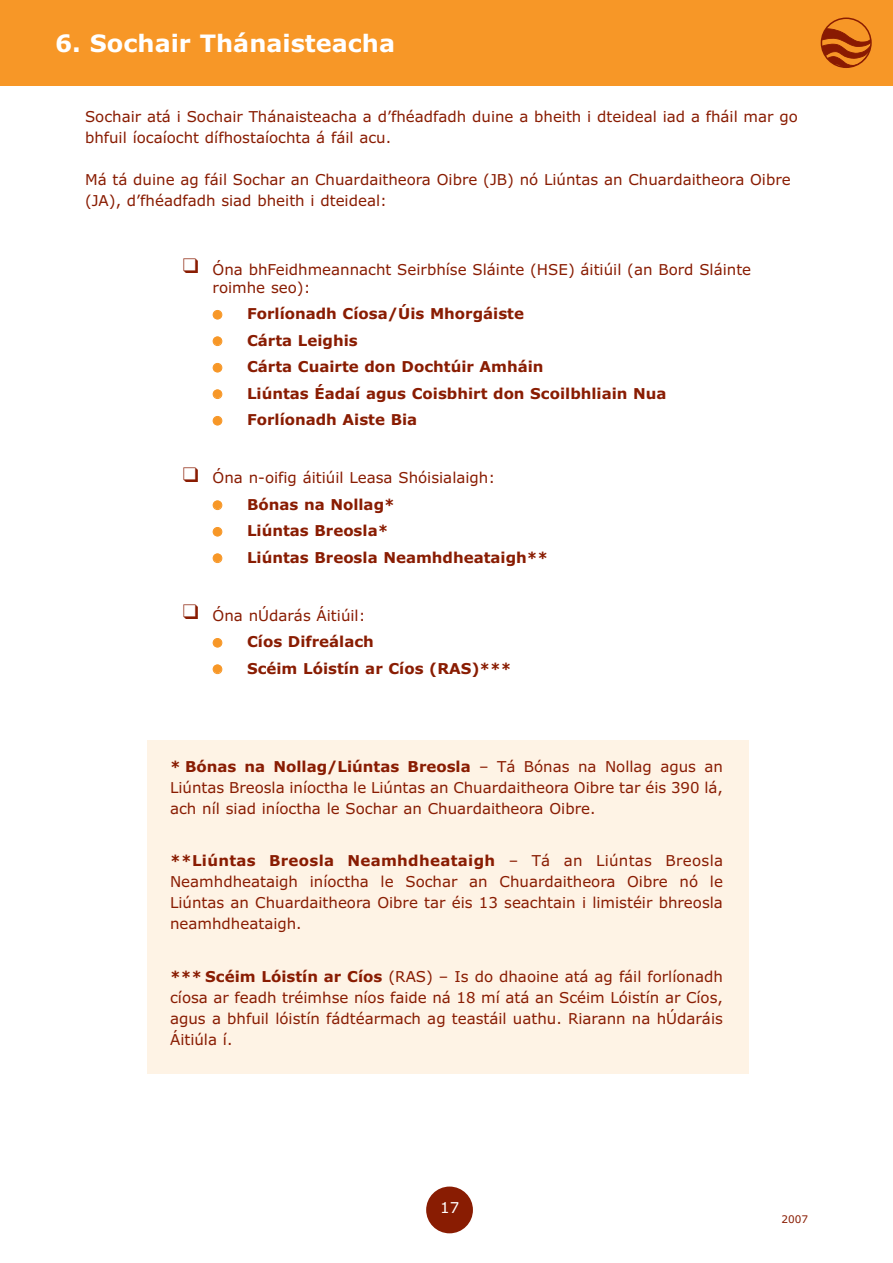
<style>
.page{position:relative;width:893px;height:1263px;background:#fff}
.page>*{position:absolute;margin:0;border:0;box-sizing:border-box;transform-origin:0 0}
.t1{font:700 24px "Verdana";color:#fff}
.t2{font:15px/21px "Verdana";color:#891c02}
.t3{font:700 15px "Verdana";color:#891c02}
.t4{font:15px "Verdana";color:#fff}
.t5{font:10.5px "Verdana";color:#891c02}
.s1{color:#f79727}
.s2{font-weight:700}
</style>
<div class="page">
<div style="left:147px;top:740px;width:601px;height:333px;background:#fef3e5"></div>
<div style="left:0;top:0;width:893px;height:86px;background:#f79727"></div>
<svg style="left:820px;top:17px;width:52px;height:51px"></svg>
<div style="left:426px;top:1186px;width:47px;height:47px;background:#891c02;border-radius:50%"></div>
<h1 class="t1" style="left:55px;top:30px;width:341px">6. Sochair Thánaisteacha</h1>
<p class="t2" style="left:85px;top:106px;width:714px">Sochair atá i Sochair Thánaisteacha a d’fhéadfadh duine a bheith i dteideal iad a fháil mar go bhfuil íocaíocht dífhostaíochta á fáil acu.</p>
<p class="t2" style="left:85px;top:169px;width:707px">Má tá duine ag fáil Sochar an Chuardaitheora Oibre (JB) nó Liúntas an Chuardaitheora Oibre (JA), d’fhéadfadh siad bheith i dteideal:</p>
<p class="t2" style="left:213px;top:260px;width:540px;line-height:18px;text-indent:-30px">❑ Óna bhFeidhmeannacht Seirbhíse Sláinte (HSE) áitiúil (an Bord Sláinte roimhe seo):</p>
<p class="t3" style="left:213px;top:305px;width:313px"><span class="s1">●</span> Forlíonadh Cíosa/Úis Mhorgáiste</p>
<p class="t3" style="left:213px;top:332px;width:146px"><span class="s1">●</span> Cárta Leighis</p>
<p class="t3" style="left:213px;top:358px;width:332px"><span class="s1">●</span> Cárta Cuairte don Dochtúir Amháin</p>
<p class="t3" style="left:213px;top:385px;width:455px"><span class="s1">●</span> Liúntas Éadaí agus Coisbhirt don Scoilbhliain Nua</p>
<p class="t3" style="left:213px;top:411px;width:206px"><span class="s1">●</span> Forlíonadh Aiste Bia</p>
<p class="t2" style="left:183px;top:467px;width:314px">❑ Óna n-oifig áitiúil Leasa Shóisialaigh:</p>
<p class="t3" style="left:213px;top:496px;width:184px"><span class="s1">●</span> Bónas na Nollag*</p>
<p class="t3" style="left:213px;top:522px;width:177px"><span class="s1">●</span> Liúntas Breosla*</p>
<p class="t3" style="left:213px;top:549px;width:337px"><span class="s1">●</span> Liúntas Breosla Neamhdheataigh**</p>
<p class="t2" style="left:183px;top:605px;width:184px">❑ Óna nÚdarás Áitiúil:</p>
<p class="t3" style="left:213px;top:633px;width:163px"><span class="s1">●</span> Cíos Difreálach</p>
<p class="t3" style="left:213px;top:660px;width:300px"><span class="s1">●</span> Scéim Lóistín ar Cíos (RAS)***</p>
<p class="t2" style="left:170px;top:756px;width:554px;text-align:justify"><span class="s2">* Bónas na Nollag/Liúntas Breosla</span> – Tá Bónas na Nollag agus an Liúntas Breosla iníoctha le Liúntas an Chuardaitheora Oibre tar éis 390 lá, ach níl siad iníoctha le Sochar an Chuardaitheora Oibre.</p>
<p class="t2" style="left:170px;top:850px;width:554px;text-align:justify"><span class="s2">**Liúntas Breosla Neamhdheataigh</span> – Tá an Liúntas Breosla Neamhdheataigh iníoctha le Sochar an Chuardaitheora Oibre nó le Liúntas an Chuardaitheora Oibre tar éis 13 seachtain i limistéir bhreosla neamhdheataigh.</p>
<p class="t2" style="left:170px;top:966px;width:554px;text-align:justify"><span class="s2">*** Scéim Lóistín ar Cíos</span> (RAS) – Is do dhaoine atá ag fáil forlíonadh cíosa ar feadh tréimhse níos faide ná 18 mí atá an Scéim Lóistín ar Cíos, agus a bhfuil lóistín fádtéarmach ag teastáil uathu. Riarann na hÚdaráis Áitiúla í.</p>
<p class="t4" style="left:440px;top:1199px;width:21px">17</p>
<p class="t5" style="left:781px;top:1213px;width:28px">2007</p>
</div>
